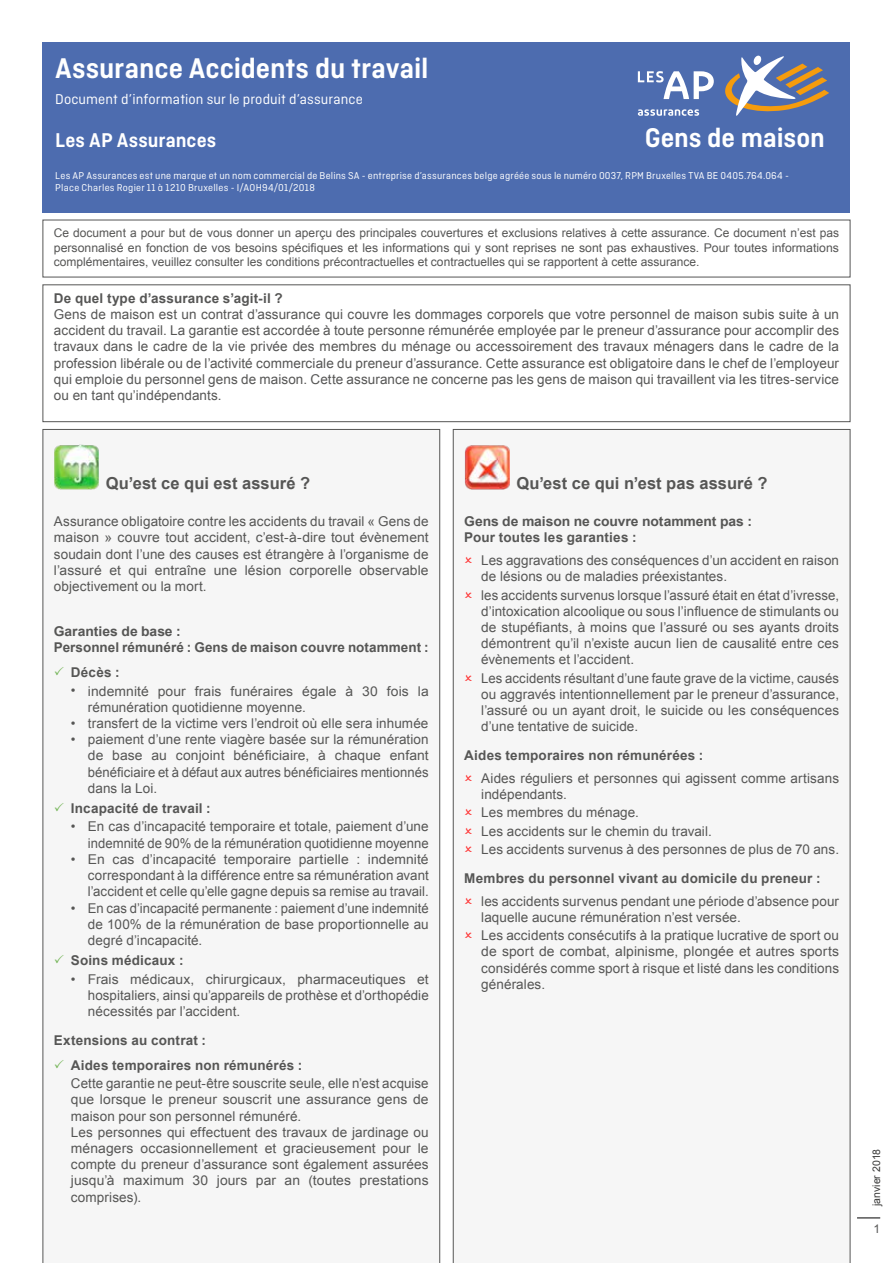
<style>
.page{position:relative;width:893px;height:1263px;background:#fff}
.page>*{position:absolute;margin:0;border:0;box-sizing:border-box;transform-origin:0 0}
.t1{font:600 30px "Ciutadella";color:#fff}
.t2{font:600 28.5px "Ciutadella";letter-spacing:-.005em;color:#fff}
.t3{font:600 21px "Ciutadella";letter-spacing:.005em;color:#fff}
.t4{font:700 16.5px "Arial";letter-spacing:.005em;color:#565655}
.t5{font:15px "Ciutadella";letter-spacing:.01em;color:#fff}
.t6{font:13.5px/16.2px "Arial";letter-spacing:.005em;color:#565655;text-align:justify}
.t7{font:700 13.5px/16.2px "Arial";letter-spacing:.01em;color:#565655}
.t8{font:12px/14.4px "Arial";color:#565655;text-align:justify}
.t9{font:10.5px/12px "Ciutadella";letter-spacing:.02em;color:#fff}
.t10{font:10.5px "Arial";color:#3a3a39}
</style>
<div class="page">
<svg style="left:857px;top:1217px;width:23px;height:1px"></svg>
<div style="left:43px;top:43px;width:807px;height:170px;background:#4d6caf"></div>
<div style="left:43px;top:284px;width:807px;height:138px;border:1px solid #565655"></div>
<div style="left:43px;top:429px;width:397px;height:834px;background:#f6f6f6"></div>
<div style="left:453px;top:429px;width:397px;height:834px;background:#f6f6f6"></div>
<img style="left:54px;top:445px;width:45px;height:44px">
<img style="left:465px;top:445px;width:44px;height:44px">
<svg style="left:638px;top:109px;width:61px;height:7px"></svg>
<svg style="left:725px;top:56px;width:104px;height:60px"></svg>
<svg style="left:638px;top:71px;width:76px;height:28px"></svg>
<svg style="left:55px;top:667px;width:9px;height:8px"></svg>
<svg style="left:55px;top:803px;width:9px;height:8px"></svg>
<svg style="left:55px;top:955px;width:9px;height:8px"></svg>
<svg style="left:55px;top:1059px;width:9px;height:9px"></svg>
<svg style="left:465px;top:557px;width:7px;height:6px"></svg>
<svg style="left:465px;top:591px;width:7px;height:6px"></svg>
<svg style="left:465px;top:674px;width:7px;height:6px"></svg>
<svg style="left:465px;top:774px;width:7px;height:7px"></svg>
<svg style="left:465px;top:809px;width:7px;height:6px"></svg>
<svg style="left:465px;top:827px;width:7px;height:6px"></svg>
<svg style="left:465px;top:846px;width:7px;height:6px"></svg>
<svg style="left:465px;top:897px;width:7px;height:6px"></svg>
<svg style="left:465px;top:932px;width:7px;height:6px"></svg>
<h1 class="t1" style="left:55px;top:51px;width:375px">Assurance Accidents du travail</h1>
<p class="t5" style="left:55px;top:91px;width:309px">Document d’information sur le produit d’assurance</p>
<h3 class="t3" style="left:55px;top:128px;width:162px">Les AP Assurances</h3>
<h2 class="t2" style="left:645px;top:121px;width:182px">Gens de maison</h2>
<p class="t9" style="left:55px;top:169px;width:735px">Les AP Assurances est une marque et un nom commercial de Belins SA - entreprise d’assurances belge agréée sous le numéro 0037, RPM Bruxelles TVA BE 0405.764.064 -<br>Place Charles Rogier 11 à 1210 Bruxelles - I/AOH94/01/2018</p>
<p class="t8" style="left:54px;top:226px;width:787px">Ce document a pour but de vous donner un aperçu des principales couvertures et exclusions relatives à cette assurance. Ce document n’est pas personnalisé en fonction de vos besoins spécifiques et les informations qui y sont reprises ne sont pas exhaustives. Pour toutes informations complémentaires, veuillez consulter les conditions précontractuelles et contractuelles qui se rapportent à cette assurance.</p>
<p class="t7" style="left:54px;top:290px;width:230px">De quel type d’assurance s’agit-il ?</p>
<p class="t6" style="left:54px;top:306px;width:787px">Gens de maison est un contrat d’assurance qui couvre les dommages corporels que votre personnel de maison subis suite à un accident du travail. La garantie est accordée à toute personne rémunérée employée par le preneur d’assurance pour accomplir des travaux dans le cadre de la vie privée des membres du ménage ou accessoirement des travaux ménagers dans le cadre de la profession libérale ou de l’activité commerciale du preneur d’assurance. Cette assurance est obligatoire dans le chef de l’employeur qui emploie du personnel gens de maison. Cette assurance ne concerne pas les gens de maison qui travaillent via les titres-service ou en tant qu’indépendants.</p>
<p class="t4" style="left:106px;top:472px;width:206px">Qu’est ce qui est assuré ?</p>
<p class="t6" style="left:54px;top:514px;width:376px">Assurance obligatoire contre les accidents du travail « Gens de maison » couvre tout accident, c’est-à-dire tout évènement soudain dont l’une des causes est étrangère à l’organisme de l’assuré et qui entraîne une lésion corporelle observable objectivement ou la mort.</p>
<p class="t7" style="left:54px;top:624px;width:376px">Garanties de base :<br>Personnel rémunéré : Gens de maison couvre notamment :</p>
<p class="t7" style="left:71px;top:665px;width:50px">Décès :</p>
<p class="t6" style="left:88px;top:683px;width:342px;text-indent:-17px">• indemnité pour frais funéraires égale à 30 fois la rémunération quotidienne moyenne.</p>
<p class="t6" style="left:71px;top:715px;width:359px">• transfert de la victime vers l’endroit où elle sera inhumée</p>
<p class="t6" style="left:88px;top:731px;width:342px;text-indent:-17px">• paiement d’une rente viagère basée sur la rémunération de base au conjoint bénéficiaire, à chaque enfant bénéficiaire et à défaut aux autres bénéficiaires mentionnés dans la Loi.</p>
<p class="t7" style="left:71px;top:801px;width:141px">Incapacité de travail :</p>
<p class="t6" style="left:71px;top:819px;width:359px;text-align:right">• En cas d’incapacité temporaire et totale, paiement d’une indemnité de 90% de la rémunération quotidienne moyenne</p>
<p class="t6" style="left:88px;top:851px;width:342px;text-indent:-17px">• En cas d’incapacité temporaire partielle : indemnité correspondant à la différence entre sa rémunération avant l’accident et celle qu’elle gagne depuis sa remise au travail.</p>
<p class="t6" style="left:88px;top:900px;width:342px;text-indent:-17px">• En cas d’incapacité permanente : paiement d’une indemnité de 100% de la rémunération de base proportionnelle au degré d’incapacité.</p>
<p class="t7" style="left:71px;top:953px;width:114px">Soins médicaux :</p>
<p class="t6" style="left:88px;top:971px;width:342px;text-indent:-17px">• Frais médicaux, chirurgicaux, pharmaceutiques et hospitaliers, ainsi qu’appareils de prothèse et d’orthopédie nécessités par l’accident.</p>
<p class="t7" style="left:71px;top:1028px;width:233px;line-height:24.8px;text-indent:-17px">Extensions au contrat :<br>Aides temporaires non rémunérés :</p>
<p class="t6" style="left:71px;top:1075px;width:359px;text-align:left">Cette garantie ne peut-être souscrite seule, elle n’est acquise que lorsque le preneur souscrit une assurance gens de maison pour son personnel rémunéré.<br>Les personnes qui effectuent des travaux de jardinage ou ménagers occasionnellement et gracieusement pour le compte du preneur d’assurance sont également assurées jusqu’à maximum 30 jours par an (toutes prestations comprises).</p>
<p class="t4" style="left:516px;top:472px;width:253px">Qu’est ce qui n’est pas assuré ?</p>
<p class="t7" style="left:464px;top:514px;width:289px">Gens de maison ne couvre notamment pas :<br>Pour toutes les garanties :</p>
<p class="t6" style="left:481px;top:552px;width:359px">Les aggravations des conséquences d’un accident en raison de lésions ou de maladies préexistantes.</p>
<p class="t6" style="left:481px;top:587px;width:359px">les accidents survenus lorsque l’assuré était en état d’ivresse, d’intoxication alcoolique ou sous l’influence de stimulants ou de stupéfiants, à moins que l’assuré ou ses ayants droits démontrent qu’il n’existe aucun lien de causalité entre ces évènements et l’accident.</p>
<p class="t6" style="left:481px;top:670px;width:359px">Les accidents résultant d’une faute grave de la victime, causés ou aggravés intentionnellement par le preneur d’assurance, l’assuré ou un ayant droit, le suicide ou les conséquences d’une tentative de suicide.</p>
<p class="t7" style="left:464px;top:748px;width:241px">Aides temporaires non rémunérées :</p>
<p class="t6" style="left:481px;top:770px;width:359px">Aides réguliers et personnes qui agissent comme artisans indépendants.</p>
<p class="t6" style="left:481px;top:804px;width:359px;line-height:18.3px;text-align:left">Les membres du ménage.<br>Les accidents sur le chemin du travail.<br>Les accidents survenus à des personnes de plus de 70 ans.</p>
<p class="t7" style="left:464px;top:871px;width:358px">Membres du personnel vivant au domicile du preneur :</p>
<p class="t6" style="left:481px;top:893px;width:359px">les accidents survenus pendant une période d’absence pour laquelle aucune rémunération n’est versée.</p>
<p class="t6" style="left:481px;top:927px;width:359px">Les accidents consécutifs à la pratique lucrative de sport ou de sport de combat, alpinisme, plongée et autres sports considérés comme sport à risque et listé dans les conditions générales.</p>
<p class="t10" style="left:870px;top:1206px;width:59px;rotate:-90deg">janvier 2018</p>
<p class="t8" style="left:873px;top:1222px;width:8px">1</p>
</div>
